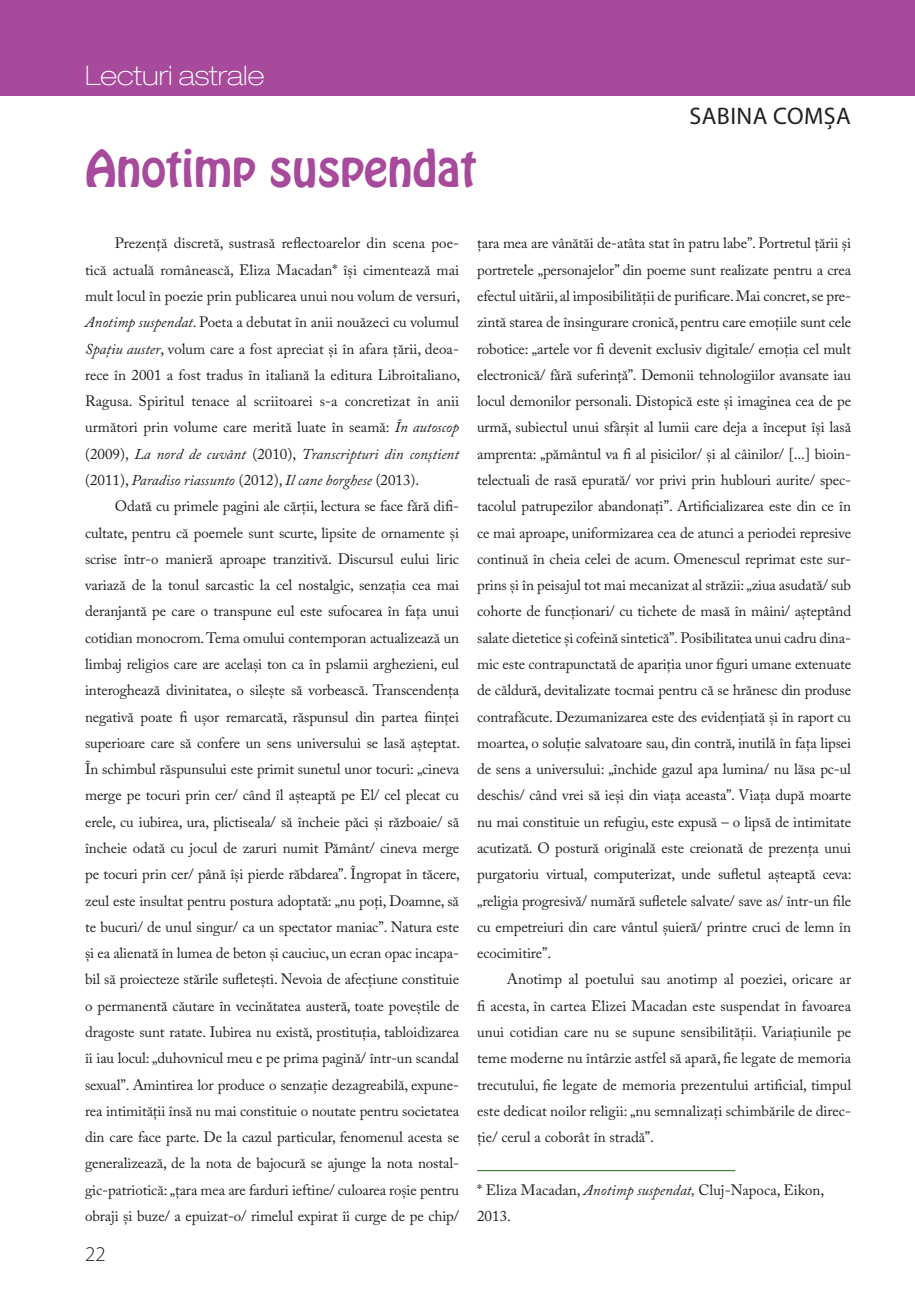
<style>
.page{position:relative;width:915px;height:1306px;background:#fff}
.page>*{position:absolute;margin:0;border:0;box-sizing:border-box;transform-origin:0 0}
.t1{font:45px "Hobo Std";color:#a74a9c}
.t2{font:100 expanded 27px "Helvetica Neue LT Pro";color:#fff}
.t3{font:24px "Myriad Pro";letter-spacing:.02em;color:#231f20}
.t4{font:300 21px "Myriad Pro";color:#231f20}
.t5{font:15px/26.2px "Adobe Caslon Pro";color:#231f20;text-align:justify}
.s1{font-style:italic}
</style>
<div class="page">
<div style="left:0;top:0;width:914px;height:95px;background:#a74a9c"></div>
<hr style="left:477px;top:1170px;width:258px;height:1px;background:#2d5f22">
<p class="t2" style="left:85px;top:60px;width:180px">Lecturi astrale</p>
<p class="t1" style="left:85px;top:138px;width:393px">Anotimp suspendat</p>
<p class="t3" style="left:689px;top:101px;width:163px">SABINA COMŞA</p>
<p class="t5" style="left:85px;top:230px;width:376px;text-indent:30px">Prezenţă discretă, sustrasă reflectoarelor din scena poe&shy;tică actuală românească, Eliza Macadan* îşi cimentează mai mult locul în poezie prin publicarea unui nou volum de versuri, <span class="s1">Anotimp suspendat</span>. Poeta a debutat în anii nouăzeci cu volumul <span class="s1">Spaţiu auster</span>, volum care a fost apreciat şi în afara ţării, deoa&shy;rece în 2001 a fost tradus în italiană la editura Libroitaliano, Ragusa. Spiritul tenace al scriitoarei s-a concretizat în anii următori prin volume care merită luate în seamă: <span class="s1">În autoscop </span>(2009), <span class="s1">La nord de cuvânt</span> (2010), <span class="s1">Transcripturi din conştient </span>(2011), <span class="s1">Paradiso riassunto</span> (2012), <span class="s1">Il cane borghese</span> (2013).</p>
<p class="t5" style="left:85px;top:493px;width:376px;text-indent:30px">Odată cu primele pagini ale cărţii, lectura se face fără difi&shy;cultate, pentru că poemele sunt scurte, lipsite de ornamente şi scrise într-o manieră aproape tranzitivă. Discursul eului liric variază de la tonul sarcastic la cel nostalgic, senzaţia cea mai deranjantă pe care o transpune eul este sufocarea în faţa unui cotidian monocrom. Tema omului contemporan actualizează un limbaj religios care are acelaşi ton ca în pslamii arghezieni, eul interoghează divinitatea, o sileşte să vorbească. Transcendenţa negativă poate fi uşor remarcată, răspunsul din partea fiinţei superioare care să confere un sens universului se lasă aşteptat.<br>În schimbul răspunsului este primit sunetul unor tocuri: „cineva merge pe tocuri prin cer/ când îl aşteaptă pe El/ cel plecat cu erele, cu iubirea, ura, plictiseala/ să încheie păci şi războaie/ să încheie odată cu jocul de zaruri numit Pământ/ cineva merge pe tocuri prin cer/ până îşi pierde răbdarea”. Îngropat în tăcere, zeul este insultat pentru postura adoptată: „nu poţi, Doamne, să te bucuri/ de unul singur/ ca un spectator maniac”. Natura este şi ea alienată în lumea de beton şi cauciuc, un ecran opac incapa&shy;bil să proiecteze stările sufleteşti. Nevoia de afecţiune constituie o permanentă căutare în vecinătatea austeră, toate poveştile de dragoste sunt ratate. Iubirea nu există, prostituţia, tabloidizarea îi iau locul: „duhovnicul meu e pe prima pagină/ într-un scandal sexual”. Amintirea lor produce o senzaţie dezagreabilă, expune&shy;rea intimităţii însă nu mai constituie o noutate pentru societatea din care face parte. De la cazul particular, fenomenul acesta se generalizează, de la nota de bajocură se ajunge la nota nostal&shy;gic-patriotică: „ţara mea are farduri ieftine/ culoarea roşie pentru obraji şi buze/ a epuizat-o/ rimelul expirat îi curge de pe chip/</p>
<p class="t4" style="left:85px;top:1241px;width:22px">22</p>
<p class="t5" style="left:477px;top:230px;width:376px">ţara mea are vânătăi de-atâta stat în patru labe”. Portretul ţării şi portretele „personajelor” din poeme sunt realizate pentru a crea efectul uitării, al imposibilităţii de purificare. Mai concret, se pre&shy;zintă starea de însingurare cronică, pentru care emoţiile sunt cele robotice: „artele vor fi devenit exclusiv digitale/ emoţia cel mult electronică/ fără suferinţă”. Demonii tehnologiilor avansate iau locul demonilor personali. Distopică este şi imaginea cea de pe urmă, subiectul unui sfârşit al lumii care deja a început îşi lasă amprenta: „pământul va fi al pisicilor/ şi al câinilor/ [...] bioin&shy;telectuali de rasă epurată/ vor privi prin hublouri aurite/ spec&shy;tacolul patrupezilor abandonaţi”. Artificializarea este din ce în ce mai aproape, uniformizarea cea de atunci a periodei represive continuă în cheia celei de acum. Omenescul reprimat este sur&shy;prins şi în peisajul tot mai mecanizat al străzii: „ziua asudată/ sub cohorte de funcţionari/ cu tichete de masă în mâini/ aşteptând salate dietetice şi cofeină sintetică”<span class="s1">.</span> Posibilitatea unui cadru dina&shy;mic este contrapunctată de apariţia unor figuri umane extenuate de căldură, devitalizate tocmai pentru că se hrănesc din produse contrafăcute. Dezumanizarea este des evidenţiată şi în raport cu moartea, o soluţie salvatoare sau, din contră, inutilă în faţa lipsei de sens a universului: „închide gazul apa lumina/ nu lăsa pc-ul deschis/ când vrei să ieşi din viaţa aceasta”. Viaţa după moarte nu mai constituie un refugiu, este expusă – o lipsă de intimitate acutizată. O postură originală este creionată de prezenţa unui purgatoriu virtual, computerizat, unde sufletul aşteaptă ceva: „religia progresivă/ numără sufletele salvate/ save as/ într-un file cu empetreiuri din care vântul şuieră/ printre cruci de lemn în ecocimitire”.</p>
<p class="t5" style="left:477px;top:966px;width:375px;text-indent:30px">Anotimp al poetului sau anotimp al poeziei, oricare ar fi acesta, în cartea Elizei Macadan este suspendat în favoarea unui cotidian care nu se supune sensibilităţii. Variaţiunile pe teme moderne nu întârzie astfel să apară, fie legate de memoria trecutului, fie legate de memoria prezentului artificial, timpul este dedicat noilor religii: „nu semnalizaţi schimbările de direc&shy;ţie/ cerul a coborât în stradă”.</p>
<p class="t5" style="left:477px;top:1176px;width:348px">* Eliza Macadan, <span class="s1">Anotimp suspendat,</span> Cluj-Napoca, Eikon,<br>2013.</p>
</div>
